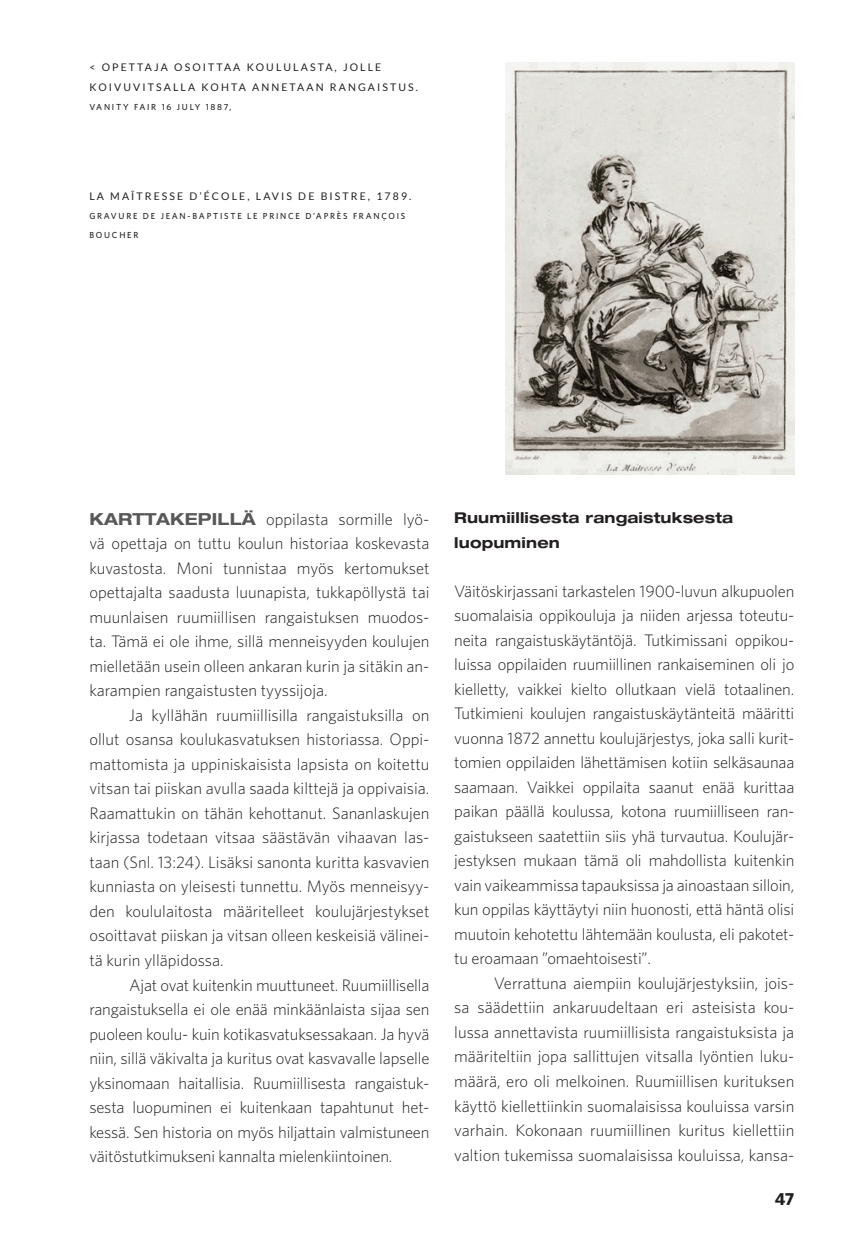
<style>
.page{position:relative;width:844px;height:1241px;background:#fff}
.page>*{position:absolute;margin:0;border:0;box-sizing:border-box;transform-origin:0 0}
.t1{font:700 17.5px "Whitney";color:#231f20}
.t2{font:300 16.62px/24.5px "Whitney";color:#231f20;text-align:justify}
.t3{font:700 expanded 14.88px/24.5px "Helvetica Neue";letter-spacing:.01em;color:#231f20}
.t4{font:10.5px/19.2px "Lato";letter-spacing:.2em;color:#231f20}
.t5{font:500 8.75px "Whitney";letter-spacing:.2em;color:#231f20}
.s1{font-family:"Helvetica Neue";font-weight:700;font-stretch:expanded;color:#57585a}
</style>
<div class="page">
<img style="left:505px;top:63px;width:289px;height:411px">
<p class="t4" style="left:89px;top:58px;width:330px">&lt; OPETTAJA OSOITTAA KOULULASTA, JOLLE<br>KOIVUVITSALLA KOHTA ANNETAAN RANGAISTUS.</p>
<p class="t5" style="left:89px;top:101px;width:143px">VANITY FAIR 16 JULY 1887,</p>
<p class="t4" style="left:89px;top:186px;width:323px">LA MAÎTRESSE D’ÉCOLE, LAVIS DE BISTRE, 1789.</p>
<p class="t5" style="left:89px;top:210px;width:317px">GRAVURE DE JEAN-BAPTISTE LE PRINCE D’APRÈS FRANÇOIS</p>
<p class="t5" style="left:89px;top:229px;width:51px">BOUCHER</p>
<p class="t2" style="left:89px;top:506px;width:341px"><span class="s1">KARTTAKEPILLÄ</span> oppilasta sormille lyö&shy;vä opettaja on tuttu koulun historiaa koskevasta kuvastosta. Moni tunnistaa myös kertomukset opettajalta saadusta luunapista, tukkapöllystä tai muunlaisen ruumiillisen rangaistuksen muodos&shy;ta. Tämä ei ole ihme, sillä menneisyyden koulujen mielletään usein olleen ankaran kurin ja sitäkin an&shy;karampien rangaistusten tyyssijoja.</p>
<p class="t2" style="left:89px;top:702px;width:341px;text-indent:40px">Ja kyllähän ruumiillisilla rangaistuksilla on ollut osansa koulukasvatuksen historiassa. Oppi&shy;mattomista ja uppiniskaisista lapsista on koitettu vitsan tai piiskan avulla saada kilttejä ja oppivaisia.<br>Raamattukin on tähän kehottanut. Sananlaskujen kirjassa todetaan vitsaa säästävän vihaavan las&shy;taan (Snl. 13:24). Lisäksi sanonta kuritta kasvavien kunniasta on yleisesti tunnettu. Myös menneisyy&shy;den koululaitosta määritelleet koulujärjestykset osoittavat piiskan ja vitsan olleen keskeisiä välinei&shy;tä kurin ylläpidossa.</p>
<p class="t2" style="left:89px;top:971px;width:341px;text-indent:40px">Ajat ovat kuitenkin muuttuneet. Ruumiillisella rangaistuksella ei ole enää minkäänlaista sijaa sen puoleen koulu- kuin kotikasvatuksessakaan. Ja hyvä niin, sillä väkivalta ja kuritus ovat kasvavalle lapselle yksinomaan haitallisia. Ruumiillisesta rangaistuk&shy;sesta luopuminen ei kuitenkaan tapahtunut het&shy;kessä. Sen historia on myös hiljattain valmistuneen väitöstutkimukseni kannalta mielenkiintoinen.</p>
<p class="t3" style="left:454px;top:505px;width:280px">Ruumiillisesta rangaistuksesta luopuminen</p>
<p class="t2" style="left:454px;top:578px;width:341px">Väitöskirjassani tarkastelen 1900-luvun alkupuolen suomalaisia oppikouluja ja niiden arjessa toteutu&shy;neita rangaistuskäytäntöjä. Tutkimissani oppikou&shy;luissa oppilaiden ruumiillinen rankaiseminen oli jo kielletty, vaikkei kielto ollutkaan vielä totaalinen.<br>Tutkimieni koulujen rangaistuskäytänteitä määritti vuonna 1872 annettu koulujärjestys, joka salli kurit&shy;tomien oppilaiden lähettämisen kotiin selkäsaunaa saamaan. Vaikkei oppilaita saanut enää kurittaa paikan päällä koulussa, kotona ruumiilliseen ran&shy;gaistukseen saatettiin siis yhä turvautua. Koulujär&shy;jestyksen mukaan tämä oli mahdollista kuitenkin vain vaikeammissa tapauksissa ja ainoastaan silloin, kun oppilas käyttäytyi niin huonosti, että häntä olisi muutoin kehotettu lähtemään koulusta, eli pakotet&shy;tu eroamaan ”omaehtoisesti”.</p>
<p class="t2" style="left:454px;top:970px;width:341px;text-indent:40px">Verrattuna aiempiin koulujärjestyksiin, jois&shy;sa säädettiin ankaruudeltaan eri asteisista kou&shy;lussa annettavista ruumiillisista rangaistuksista ja määriteltiin jopa sallittujen vitsalla lyöntien luku&shy;määrä, ero oli melkoinen. Ruumiillisen kurituksen käyttö kiellettiinkin suomalaisissa kouluissa varsin varhain. Kokonaan ruumiillinen kuritus kiellettiin valtion tukemissa suomalaisissa kouluissa, kansa-</p>
<p class="t1" style="left:774px;top:1187px;width:21px">47</p>
</div>
